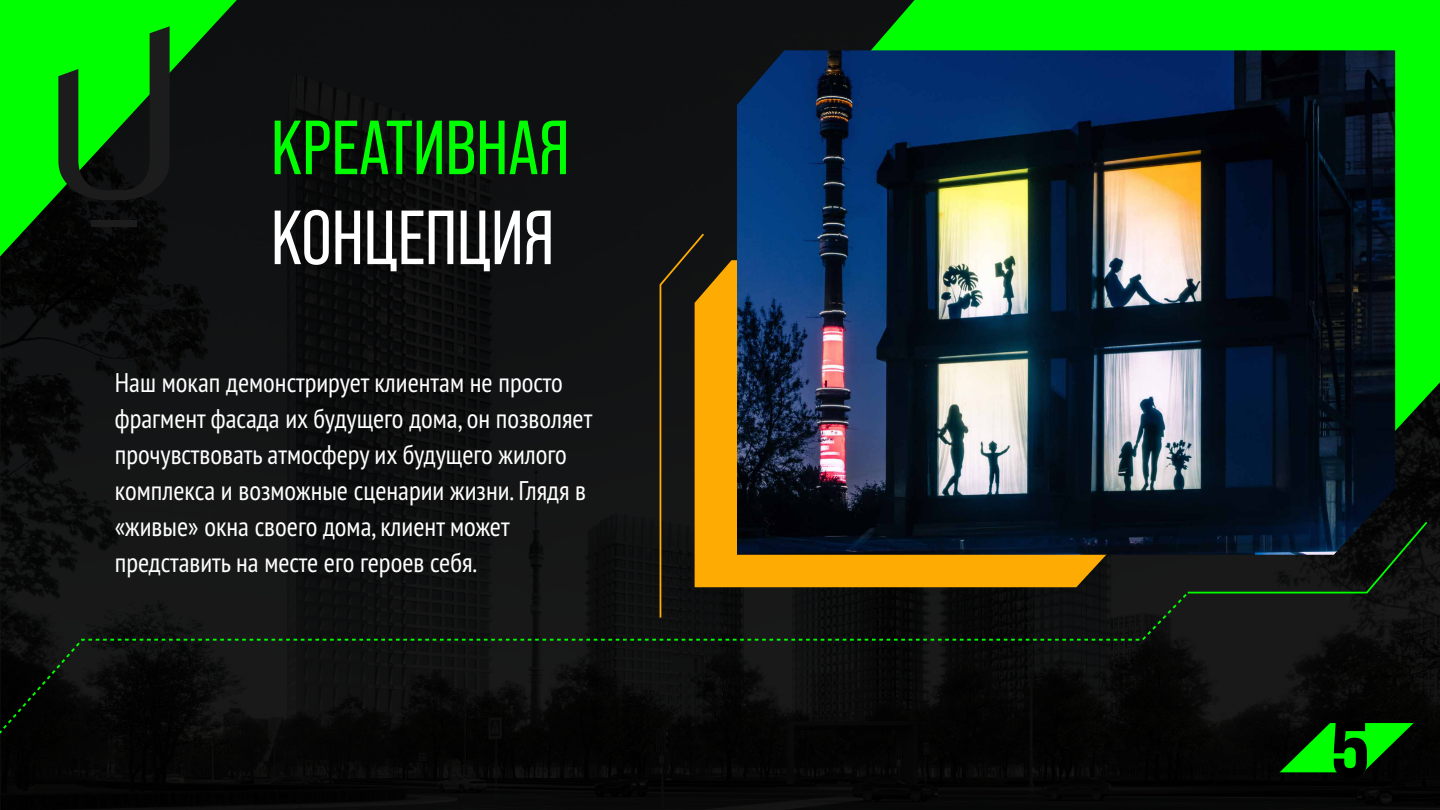
<style>
.page{position:relative;width:1440px;height:810px;background:#fff}
.page>*{position:absolute;margin:0;border:0;box-sizing:border-box;transform-origin:0 0}
.t1{font:800 expanded 79.5px "Bebas Neue Pro";color:#000}
.t2{font:76.5px "Bebas Neue Pro";color:#0f0}
.t3{font:76.5px "Bebas Neue Pro";color:#fff}
.t4{font:condensed 27px/36px "PT Sans Pro";color:#fff}
</style>
<div class="page">
<div style="left:0;top:0;width:1440px;height:810px;background:linear-gradient(to bottom,#101112,#0d0d0d)"></div>
<svg style="left:864px;top:0;width:576px;height:444px;fill:#0f0"></svg>
<div style="left:706px;top:260px;width:412px;height:327px;background:#feac03"></div>
<img style="left:737px;top:50px;width:658px;height:505px">
<svg style="left:0;top:0;width:237px;height:257px"></svg>
<svg style="left:58px;top:26px;width:112px;height:174px"></svg>
<div style="left:91px;top:220px;width:46px;height:6px;background:#1c1c1c"></div>
<svg style="left:659px;top:232px;width:47px;height:358px"></svg>
<svg style="left:1186px;top:520px;width:243px;height:74px"></svg>
<svg style="left:0;top:590px;width:1191px;height:146px"></svg>
<svg style="left:1280px;top:723px;width:134px;height:49px"></svg>
<h2 class="t2" style="left:271px;top:105px;width:300px">КРЕАТИВНАЯ</h2>
<h2 class="t3" style="left:271px;top:195px;width:285px">КОНЦЕПЦИЯ</h2>
<p class="t4" style="left:115px;top:364px;width:479px">Наш мокап демонстрирует клиентам не просто фрагмент фасада их будущего дома, он позволяет прочувствовать атмосферу их будущего жилого комплекса и возможные сценарии жизни. Глядя в «живые» окна своего дома, клиент может представить на месте его героев себя.</p>
<h1 class="t1" style="left:1331px;top:700px;width:41px">5</h1>
</div>
